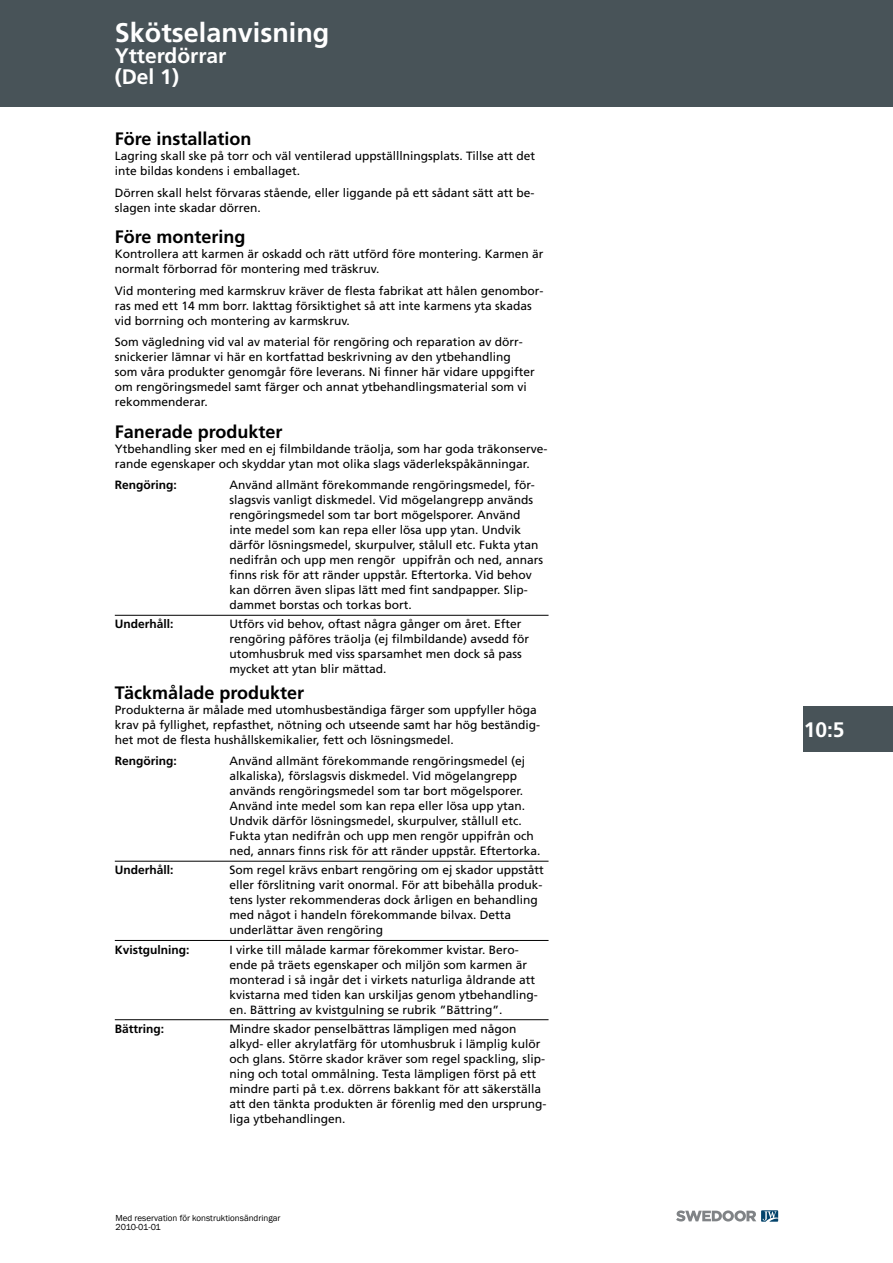
<style>
.page{position:relative;width:893px;height:1263px;background:#fff}
.page>*{position:absolute;margin:0;border:0;box-sizing:border-box;transform-origin:0 0}
.t1{font:700 27px "Frutiger LT Std";color:#fff}
.t2{font:700 21px/21px "Frutiger LT Std";color:#fff}
.t3{font:700 18px "Frutiger LT Std";color:#000}
.t4{font:12px/15px "Frutiger LT Std";color:#000}
.t5{font:700 12px "Frutiger LT Std";color:#000}
.t6{font:9px/9px "Franklin Gothic";color:#000}
</style>
<div class="page">
<div style="left:0;top:0;width:893px;height:106px;background:#485358"></div>
<div style="left:804px;top:706px;width:89px;height:46px;background:#485358"></div>
<svg style="left:676px;top:1210px;width:102px;height:12px"></svg>
<hr style="left:115px;top:615px;width:434px;height:1px;background:#000">
<hr style="left:115px;top:861px;width:434px;height:1px;background:#000">
<hr style="left:115px;top:940px;width:434px;height:1px;background:#000">
<hr style="left:115px;top:1019px;width:434px;height:1px;background:#000">
<h1 class="t1" style="left:115px;top:16px;width:216px">Skötselanvisning</h1>
<h2 class="t2" style="left:115px;top:45px;width:113px">Ytterdörrar (Del 1)</h2>
<h3 class="t3" style="left:115px;top:128px;width:138px">Före installation</h3>
<p class="t4" style="left:115px;top:149px;width:422px">Lagring skall ske på torr och väl ventilerad uppställlningsplats. Tillse att det inte bildas kondens i emballaget.</p>
<p class="t4" style="left:115px;top:185px;width:421px">Dörren skall helst förvaras stående, eller liggande på ett sådant sätt att be&shy;slagen inte skadar dörren.</p>
<h3 class="t3" style="left:115px;top:226px;width:132px">Före montering</h3>
<p class="t4" style="left:115px;top:247px;width:430px">Kontrollera att karmen är oskadd och rätt utförd före montering. Karmen är normalt förborrad för montering med träskruv.</p>
<p class="t4" style="left:115px;top:283px;width:430px">Vid montering med karmskruv kräver de flesta fabrikat att hålen genombor&shy;ras med ett 14 mm borr. Iakttag försiktighet så att inte karmens yta skadas vid borrning och montering av karmskruv.</p>
<p class="t4" style="left:115px;top:334px;width:422px">Som vägledning vid val av material för rengöring och reparation av dörr&shy;snickerier lämnar vi här en kortfattad beskrivning av den ytbehandling som våra produkter genomgår före leverans. Ni finner här vidare uppgifter om rengöringsmedel samt färger och annat ytbehandlingsmaterial som vi rekommenderar.</p>
<h3 class="t3" style="left:115px;top:421px;width:169px">Fanerade produkter</h3>
<p class="t4" style="left:115px;top:441px;width:434px">Ytbehandling sker med en ej filmbildande träolja, som har goda träkonserve&shy;rande egenskaper och skyddar ytan mot olika slags väderlekspåkänningar.</p>
<p class="t5" style="left:115px;top:478px;width:64px">Rengöring:</p>
<p class="t4" style="left:230px;top:477px;width:315px">Använd allmänt förekommande rengöringsmedel, för&shy;slagsvis vanligt diskmedel. Vid mögelangrepp används rengöringsmedel som tar bort mögelsporer. Använd inte medel som kan repa eller lösa upp ytan. Undvik därför lösningsmedel, skurpulver, stålull etc. Fukta ytan nedifrån och upp men rengör uppifrån och ned, annars finns risk för att ränder uppstår. Eftertorka. Vid behov kan dörren även slipas lätt med fint sandpapper. Slip&shy;dammet borstas och torkas bort.</p>
<p class="t5" style="left:115px;top:617px;width:60px">Underhåll:</p>
<p class="t4" style="left:230px;top:617px;width:301px">Utförs vid behov, oftast några gånger om året. Efter rengöring påföres träolja (ej filmbildande) avsedd för utomhusbruk med viss sparsamhet men dock så pass mycket att ytan blir mättad.</p>
<h3 class="t3" style="left:115px;top:682px;width:191px">Täckmålade produkter</h3>
<p class="t4" style="left:115px;top:702px;width:427px">Produkterna är målade med utomhusbeständiga färger som uppfyller höga krav på fyllighet, repfasthet, nötning och utseende samt har hög beständig&shy;het mot de flesta hushållskemikalier, fett och lösningsmedel.</p>
<p class="t5" style="left:115px;top:754px;width:64px">Rengöring:</p>
<p class="t4" style="left:230px;top:753px;width:313px">Använd allmänt förekommande rengöringsmedel (ej alkaliska), förslagsvis diskmedel. Vid mögelangrepp används rengöringsmedel som tar bort mögelsporer.<br>Använd inte medel som kan repa eller lösa upp ytan.<br>Undvik därför lösningsmedel, skurpulver, stållull etc.<br>Fukta ytan nedifrån och upp men rengör uppifrån och ned, annars finns risk för att ränder uppstår. Eftertorka.</p>
<p class="t5" style="left:115px;top:863px;width:60px">Underhåll:</p>
<p class="t4" style="left:230px;top:863px;width:316px">Som regel krävs enbart rengöring om ej skador uppstått eller förslitning varit onormal. För att bibehålla produk&shy;tens lyster rekommenderas dock årligen en behandling med något i handeln förekommande bilvax. Detta underlättar även rengöring</p>
<p class="t5" style="left:115px;top:942px;width:76px">Kvistgulning:</p>
<p class="t4" style="left:230px;top:942px;width:310px">I virke till målade karmar förekommer kvistar. Bero&shy;ende på träets egenskaper och miljön som karmen är monterad i så ingår det i virkets naturliga åldrande att kvistarna med tiden kan urskiljas genom ytbehandling&shy;en. Bättring av kvistgulning se rubrik ”Bättring”.</p>
<p class="t5" style="left:115px;top:1021px;width:51px">Bättring:</p>
<p class="t4" style="left:230px;top:1021px;width:318px">Mindre skador penselbättras lämpligen med någon alkyd- eller akrylatfärg för utomhusbruk i lämplig kulör och glans. Större skador kräver som regel spackling, slip&shy;ning och total ommålning. Testa lämpligen först på ett mindre parti på t.ex. dörrens bakkant för att säkerställa att den tänkta produkten är förenlig med den ursprung&shy;liga ytbehandlingen.</p>
<p class="t6" style="left:116px;top:1213px;width:167px">Med reservation för konstruktionsändringar<br>2010-01-01</p>
<h2 class="t2" style="left:804px;top:719px;width:42px">10:5</h2>
</div>
